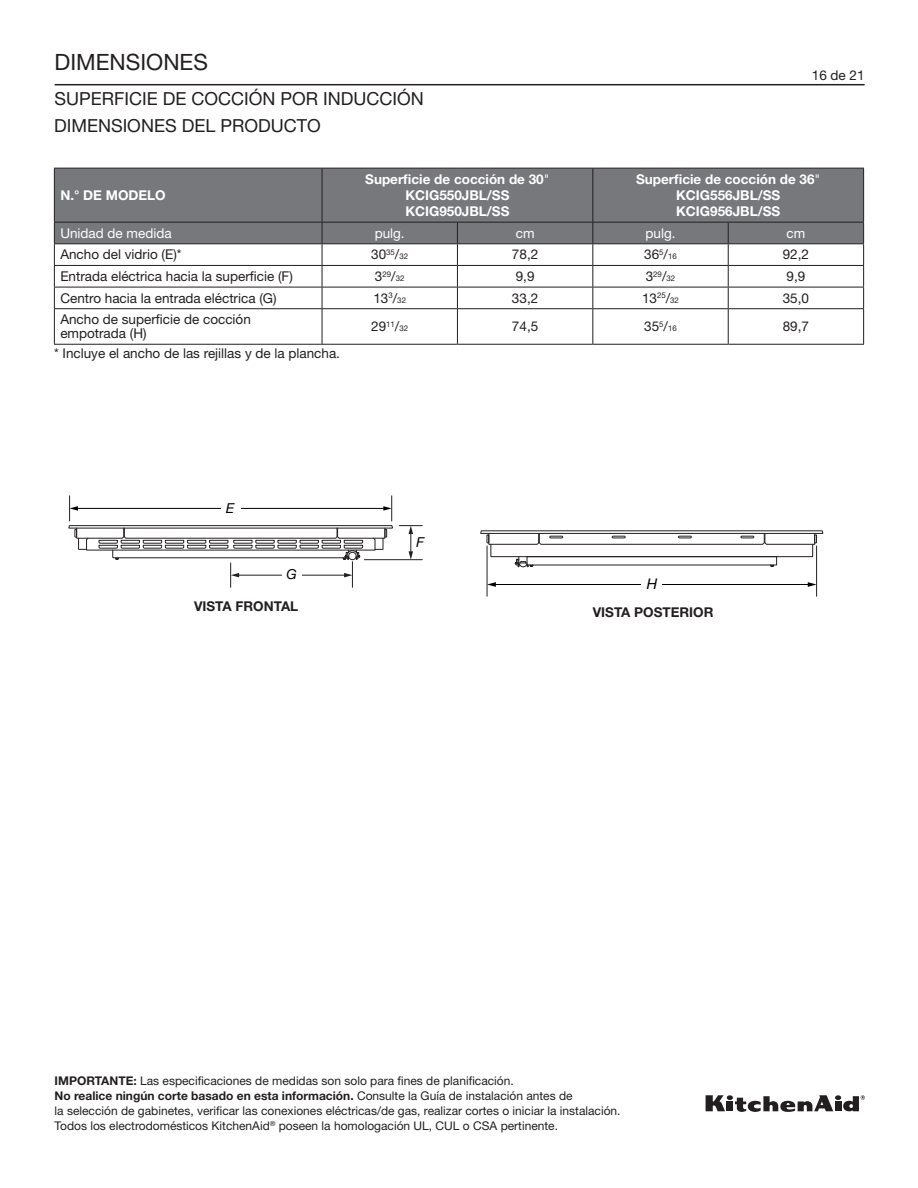
<style>
.page{position:relative;width:918px;height:1188px;background:#fff}
.page>*{position:absolute;margin:0;border:0;box-sizing:border-box;transform-origin:0 0}
.t1{font:22.5px "Helvetica Neue LT Std";color:#231f20}
.t2{font:18px "Helvetica Neue LT Std";color:#231f20}
.t3{font:italic 14.7px "Helvetica Neue LT Com";color:#000}
.t4{font:italic 13.8px "Neue Helvetica BQ";color:#000}
._2_Body{font:13.5px/13.8px "Helvetica Neue LT Std";color:#231f20}
.t5{font:700 13.5px/16.2px "Helvetica Neue LT Std";color:#fff}
.t6{font:13.5px "Helvetica Neue LT Std";color:#fff}
.t7{font:700 13.5px "Helvetica Neue LT Std";color:#231f20}
.t8{font:12px/15px "Helvetica Neue LT Std";color:#231f20}
._2_Body-2{font:7.8px "Helvetica Neue LT Std";color:#231f20}
.s1{font-weight:400}
.s2{font-size:13.5px}
.s3{font-size:7.8px}
.s4{font-weight:700}
</style>
<div class="page">
<hr style="left:55px;top:84px;width:810px;height:1px;background:#231f20">
<svg style="left:706px;top:1095px;width:159px;height:17px"></svg>
<div style="left:55px;top:169px;width:808px;height:74px;background:#76787b"></div>
<hr style="left:54px;top:168px;width:268px;height:1px;background:#231f20">
<hr style="left:322px;top:168px;width:135px;height:1px;background:#231f20">
<hr style="left:322px;top:169px;width:1px;height:53px;background:#231f20">
<hr style="left:457px;top:168px;width:136px;height:1px;background:#231f20">
<hr style="left:593px;top:168px;width:135px;height:1px;background:#231f20">
<hr style="left:592px;top:169px;width:1px;height:53px;background:#231f20">
<hr style="left:728px;top:168px;width:136px;height:1px;background:#231f20">
<hr style="left:863px;top:169px;width:1px;height:53px;background:#231f20">
<hr style="left:54px;top:222px;width:268px;height:1px;background:#231f20">
<hr style="left:322px;top:222px;width:135px;height:1px;background:#231f20">
<hr style="left:457px;top:222px;width:136px;height:1px;background:#231f20">
<hr style="left:593px;top:222px;width:135px;height:1px;background:#231f20">
<hr style="left:728px;top:222px;width:136px;height:1px;background:#231f20">
<hr style="left:54px;top:243px;width:268px;height:1px;background:#231f20">
<hr style="left:322px;top:243px;width:135px;height:1px;background:#231f20">
<hr style="left:457px;top:243px;width:136px;height:1px;background:#231f20">
<hr style="left:593px;top:243px;width:135px;height:1px;background:#231f20">
<hr style="left:728px;top:243px;width:136px;height:1px;background:#231f20">
<hr style="left:54px;top:265px;width:268px;height:1px;background:#231f20">
<hr style="left:322px;top:265px;width:135px;height:1px;background:#231f20">
<hr style="left:457px;top:265px;width:136px;height:1px;background:#231f20">
<hr style="left:593px;top:265px;width:135px;height:1px;background:#231f20">
<hr style="left:728px;top:265px;width:136px;height:1px;background:#231f20">
<hr style="left:54px;top:287px;width:268px;height:1px;background:#231f20">
<hr style="left:322px;top:287px;width:135px;height:1px;background:#231f20">
<svg style="left:322px;top:223px;width:1px;height:85px"></svg>
<hr style="left:457px;top:287px;width:136px;height:1px;background:#231f20">
<svg style="left:457px;top:223px;width:1px;height:85px"></svg>
<hr style="left:593px;top:287px;width:135px;height:1px;background:#231f20">
<svg style="left:592px;top:223px;width:1px;height:85px"></svg>
<hr style="left:728px;top:287px;width:136px;height:1px;background:#231f20">
<svg style="left:728px;top:223px;width:1px;height:85px"></svg>
<svg style="left:863px;top:223px;width:1px;height:85px"></svg>
<hr style="left:54px;top:308px;width:268px;height:1px;background:#231f20">
<hr style="left:322px;top:308px;width:135px;height:1px;background:#231f20">
<hr style="left:322px;top:309px;width:1px;height:35px;background:#231f20">
<hr style="left:457px;top:308px;width:136px;height:1px;background:#231f20">
<hr style="left:457px;top:309px;width:1px;height:35px;background:#231f20">
<hr style="left:593px;top:308px;width:135px;height:1px;background:#231f20">
<hr style="left:592px;top:309px;width:1px;height:35px;background:#231f20">
<hr style="left:728px;top:308px;width:136px;height:1px;background:#231f20">
<hr style="left:728px;top:309px;width:1px;height:35px;background:#231f20">
<hr style="left:863px;top:309px;width:1px;height:35px;background:#231f20">
<hr style="left:54px;top:344px;width:268px;height:1px;background:#231f20">
<hr style="left:322px;top:344px;width:135px;height:1px;background:#231f20">
<hr style="left:457px;top:344px;width:136px;height:1px;background:#231f20">
<hr style="left:593px;top:344px;width:135px;height:1px;background:#231f20">
<hr style="left:728px;top:344px;width:136px;height:1px;background:#231f20">
<svg style="left:54px;top:223px;width:1px;height:85px"></svg>
<hr style="left:54px;top:309px;width:1px;height:35px;background:#231f20">
<hr style="left:54px;top:169px;width:1px;height:53px;background:#231f20">
<hr style="left:364px;top:559px;width:58px;height:1px;background:#231f20">
<svg style="left:399px;top:525px;width:23px;height:35px"></svg>
<svg style="left:68px;top:496px;width:325px;height:91px"></svg>
<div style="left:282px;top:564px;width:19px;height:22px;background:#fff"></div>
<hr style="left:494px;top:584px;width:315px;height:1px;background:#000">
<svg style="left:488px;top:582px;width:8px;height:5px"></svg>
<svg style="left:808px;top:582px;width:8px;height:5px"></svg>
<div style="left:642px;top:573px;width:20px;height:23px;background:#fff"></div>
<hr style="left:816px;top:546px;width:1px;height:50px;background:#231f20">
<hr style="left:487px;top:546px;width:1px;height:50px;background:#231f20">
<svg style="left:480px;top:530px;width:344px;height:38px"></svg>
<h1 class="t1" style="left:55px;top:49px;width:155px">DIMENSIONES</h1>
<h2 class="t2" style="left:55px;top:87px;width:371px">SUPERFICIE DE COCCIÓN POR INDUCCIÓN</h2>
<p class="t2" style="left:54px;top:115px;width:268px">DIMENSIONES DEL PRODUCTO</p>
<p class="t5" style="left:60px;top:187px;width:107px">N.° DE MODELO</p>
<p class="t5" style="left:365px;top:171px;width:186px">Superficie de cocción de 30<span class="s1">"</span></p>
<p class="t5" style="left:405px;top:187px;width:106px">KCIG550JBL/SS<br>KCIG950JBL/SS</p>
<p class="_2_Body" style="left:812px;top:68px;width:54px">16 de 21</p>
<p class="t5" style="left:636px;top:171px;width:186px">Superficie de cocción de 36<span class="s1">"</span></p>
<p class="t5" style="left:676px;top:187px;width:106px">KCIG556JBL/SS<br>KCIG956JBL/SS</p>
<p class="t6" style="left:60px;top:225px;width:113px">Unidad de medida</p>
<p class="t6" style="left:375px;top:225px;width:32px">pulg.</p>
<p class="t6" style="left:516px;top:225px;width:20px">cm</p>
<p class="t6" style="left:646px;top:225px;width:32px">pulg.</p>
<p class="t6" style="left:787px;top:225px;width:20px">cm</p>
<p class="_2_Body" style="left:60px;top:248px;width:123px">Ancho del vidrio (E)*</p>
<p class="_2_Body-2" style="left:371px;top:250px;width:39px"><span class="s2">30</span>35<span class="s2">/</span>32</p>
<p class="_2_Body" style="left:512px;top:248px;width:28px">78,2</p>
<p class="_2_Body" style="left:644px;top:248px;width:34px">36<sup>5</sup>/<span class="s3">16</span></p>
<p class="_2_Body" style="left:783px;top:248px;width:28px">92,2</p>
<p class="_2_Body" style="left:60px;top:269px;width:234px">Entrada eléctrica hacia la superficie (F)</p>
<p class="_2_Body-2" style="left:375px;top:271px;width:31px"><span class="s2">3</span>29<span class="s2">/</span>32</p>
<p class="_2_Body" style="left:516px;top:269px;width:20px">9,9</p>
<p class="_2_Body-2" style="left:646px;top:271px;width:31px"><span class="s2">3</span>29<span class="s2">/</span>32</p>
<p class="_2_Body" style="left:787px;top:269px;width:20px">9,9</p>
<p class="_2_Body" style="left:60px;top:291px;width:218px">Centro hacia la entrada eléctrica (G)</p>
<p class="_2_Body" style="left:373px;top:291px;width:34px">13<sup>3</sup>/<span class="s3">32</span></p>
<p class="_2_Body" style="left:512px;top:291px;width:28px">33,2</p>
<p class="_2_Body-2" style="left:642px;top:293px;width:39px"><span class="s2">13</span>25<span class="s2">/</span>32</p>
<p class="_2_Body" style="left:783px;top:291px;width:28px">35,0</p>
<p class="_2_Body" style="left:60px;top:312px;width:192px">Ancho de superficie de cocción empotrada (H)</p>
<p class="_2_Body-2" style="left:371px;top:322px;width:39px"><span class="s2">29</span>11<span class="s2">/</span>32</p>
<p class="_2_Body" style="left:512px;top:319px;width:28px">74,5</p>
<p class="_2_Body" style="left:644px;top:319px;width:34px">35<sup>5</sup>/<span class="s3">16</span></p>
<p class="_2_Body" style="left:783px;top:319px;width:28px">89,7</p>
<p class="_2_Body" style="left:54px;top:346px;width:288px">* Incluye el ancho de las rejillas y de la plancha.</p>
<p class="t4" style="left:226px;top:499px;width:10px">E</p>
<p class="t4" style="left:286px;top:566px;width:12px">G</p>
<p class="t7" style="left:194px;top:598px;width:106px">VISTA FRONTAL</p>
<p class="t4" style="left:417px;top:533px;width:9px">F</p>
<p class="t3" style="left:647px;top:575px;width:12px">H</p>
<p class="t7" style="left:593px;top:604px;width:122px">VISTA POSTERIOR</p>
<p class="t8" style="left:55px;top:1073px;width:567px"><span class="s4">IMPORTANTE:</span> Las especificaciones de medidas son solo para fines de planificación.<br><span class="s4">No realice ningún corte basado en esta información.</span> Consulte la Guía de instalación antes de<br>la selección de gabinetes, verificar las conexiones eléctricas/de gas, realizar cortes o iniciar la instalación.<br>Todos los electrodomésticos KitchenAid<sup>®</sup> poseen la homologación UL, CUL o CSA pertinente.</p>
</div>
